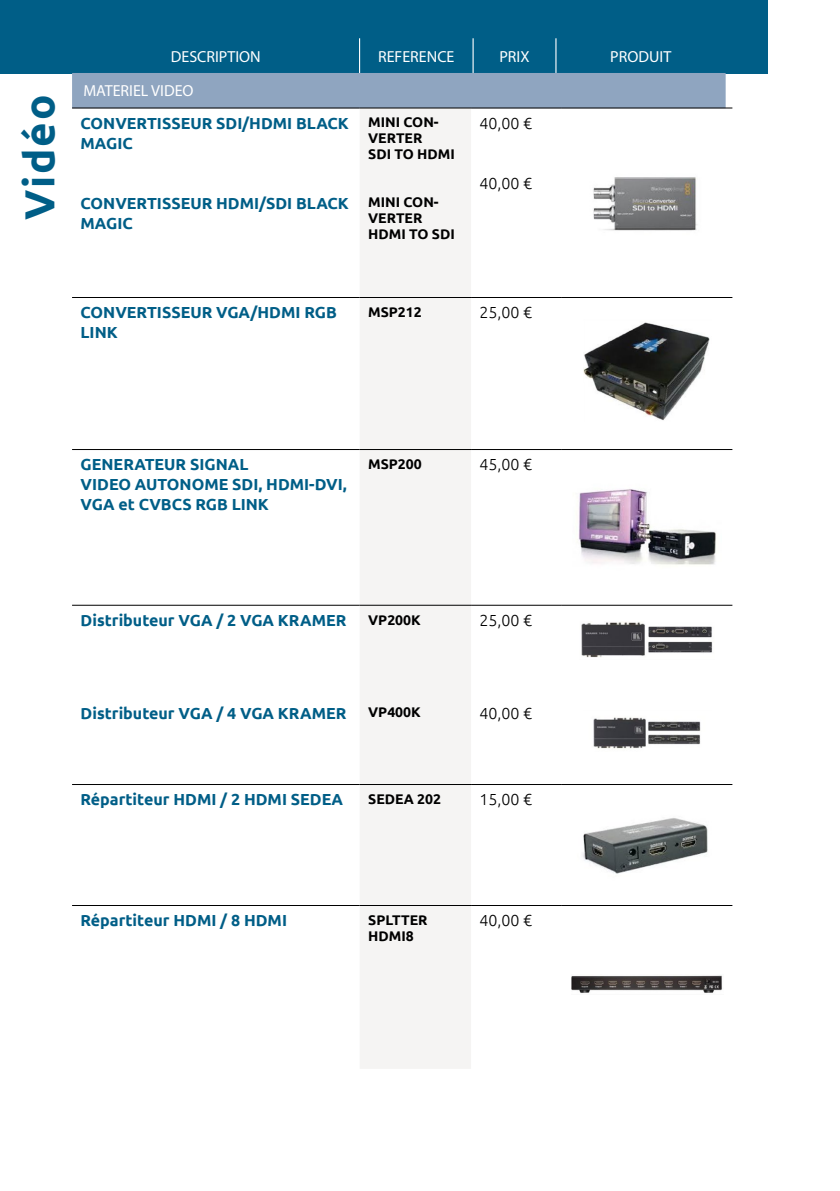
<style>
.page{position:relative;width:840px;height:1191px;background:#fff}
.page>*{position:absolute;margin:0;border:0;box-sizing:border-box;transform-origin:0 0}
.t1{font:700 42px "Ubuntu";letter-spacing:.04em;color:#005e87}
.t2{font:700 16px/20px "Ubuntu";color:#005e87}
.t3{font:300 16px "Ubuntu";color:#000}
.t4{font:16px "Myriad Pro";color:#fff}
.t5{font:700 14px/16px "Ubuntu";color:#000}
</style>
<div class="page">
<div style="left:0;top:0;width:767px;height:73px;background:#005e87"></div>
<svg style="left:72px;top:38px;width:653px;height:70px"></svg>
<hr style="left:359px;top:38px;width:1px;height:35px;background:#fff">
<hr style="left:472px;top:38px;width:1px;height:35px;background:#fff">
<hr style="left:555px;top:38px;width:1px;height:35px;background:#fff">
<div style="left:359px;top:109px;width:112px;height:959px;background:#f5f4f3"></div>
<hr style="left:72px;top:108px;width:287px;height:1px;background:#000">
<hr style="left:359px;top:108px;width:112px;height:1px;background:#000">
<hr style="left:471px;top:108px;width:90px;height:1px;background:#000">
<hr style="left:561px;top:108px;width:171px;height:1px;background:#000">
<hr style="left:72px;top:449px;width:287px;height:1px;background:#000">
<hr style="left:359px;top:449px;width:112px;height:1px;background:#000">
<hr style="left:471px;top:449px;width:90px;height:1px;background:#000">
<hr style="left:561px;top:449px;width:171px;height:1px;background:#000">
<hr style="left:72px;top:605px;width:287px;height:1px;background:#000">
<hr style="left:359px;top:605px;width:112px;height:1px;background:#000">
<hr style="left:471px;top:605px;width:90px;height:1px;background:#000">
<hr style="left:561px;top:605px;width:171px;height:1px;background:#000">
<hr style="left:72px;top:784px;width:287px;height:1px;background:#000">
<hr style="left:359px;top:784px;width:112px;height:1px;background:#000">
<hr style="left:471px;top:784px;width:90px;height:1px;background:#000">
<hr style="left:561px;top:784px;width:171px;height:1px;background:#000">
<hr style="left:72px;top:905px;width:287px;height:1px;background:#000">
<hr style="left:359px;top:905px;width:112px;height:1px;background:#000">
<hr style="left:471px;top:905px;width:90px;height:1px;background:#000">
<hr style="left:561px;top:905px;width:171px;height:1px;background:#000">
<hr style="left:72px;top:297px;width:287px;height:1px;background:#000">
<hr style="left:359px;top:297px;width:112px;height:1px;background:#000">
<hr style="left:471px;top:297px;width:90px;height:1px;background:#000">
<hr style="left:561px;top:297px;width:171px;height:1px;background:#000">
<img style="left:593px;top:177px;width:104px;height:54px">
<img style="left:583px;top:322px;width:127px;height:98px">
<img style="left:578px;top:489px;width:138px;height:76px">
<img style="left:581px;top:622px;width:132px;height:36px">
<img style="left:593px;top:717px;width:108px;height:32px">
<img style="left:582px;top:818px;width:126px;height:56px">
<img style="left:571px;top:975px;width:151px;height:18px">
<p class="t1" style="left:14px;top:220px;width:126px;rotate:-90deg">Vidéo</p>
<p class="t4" style="left:171px;top:46px;width:91px">DESCRIPTION</p>
<p class="t4" style="left:378px;top:46px;width:78px">REFERENCE</p>
<p class="t4" style="left:499px;top:46px;width:32px">PRIX</p>
<p class="t4" style="left:610px;top:46px;width:62px">PRODUIT</p>
<p class="t4" style="left:83px;top:81px;width:112px">MATERIEL VIDEO</p>
<p class="t2" style="left:81px;top:113px;width:269px">CONVERTISSEUR SDI/HDMI BLACK<br>MAGIC</p>
<p class="t5" style="left:368px;top:114px;width:72px">MINI CON-<br>VERTER</p>
<p class="t5" style="left:368px;top:146px;width:88px">SDI TO HDMI</p>
<p class="t5" style="left:368px;top:194px;width:72px">MINI CON-<br>VERTER</p>
<p class="t5" style="left:368px;top:226px;width:88px">HDMI TO SDI</p>
<p class="t3" style="left:479px;top:114px;width:54px">40,00 €</p>
<p class="t3" style="left:479px;top:174px;width:54px">40,00 €</p>
<p class="t2" style="left:81px;top:193px;width:269px">CONVERTISSEUR HDMI/SDI BLACK<br>MAGIC</p>
<p class="t2" style="left:81px;top:302px;width:257px">CONVERTISSEUR VGA/HDMI RGB<br>LINK</p>
<p class="t5" style="left:368px;top:304px;width:55px">MSP212</p>
<p class="t3" style="left:479px;top:303px;width:54px">25,00 €</p>
<p class="t2" style="left:81px;top:454px;width:169px">GENERATEUR SIGNAL</p>
<p class="t2" style="left:81px;top:474px;width:267px">VIDEO AUTONOME SDI, HDMI-DVI,</p>
<p class="t2" style="left:81px;top:494px;width:190px">VGA et CVBCS RGB LINK</p>
<p class="t5" style="left:368px;top:456px;width:55px">MSP200</p>
<p class="t3" style="left:479px;top:455px;width:54px">45,00 €</p>
<p class="t2" style="left:81px;top:610px;width:267px">Distributeur VGA / 2 VGA KRAMER</p>
<p class="t5" style="left:368px;top:611px;width:54px">VP200K</p>
<p class="t3" style="left:479px;top:611px;width:54px">25,00 €</p>
<p class="t2" style="left:81px;top:702px;width:267px">Distributeur VGA / 4 VGA KRAMER</p>
<p class="t5" style="left:368px;top:704px;width:54px">VP400K</p>
<p class="t3" style="left:479px;top:703px;width:54px">40,00 €</p>
<p class="t2" style="left:81px;top:789px;width:264px">Répartiteur HDMI / 2 HDMI SEDEA</p>
<p class="t5" style="left:368px;top:790px;width:74px">SEDEA 202</p>
<p class="t3" style="left:479px;top:790px;width:54px">15,00 €</p>
<p class="t2" style="left:81px;top:910px;width:208px">Répartiteur HDMI / 8 HDMI</p>
<p class="t5" style="left:368px;top:911px;width:61px">SPLTTER<br>HDMI8</p>
<p class="t3" style="left:479px;top:911px;width:54px">40,00 €</p>
</div>
